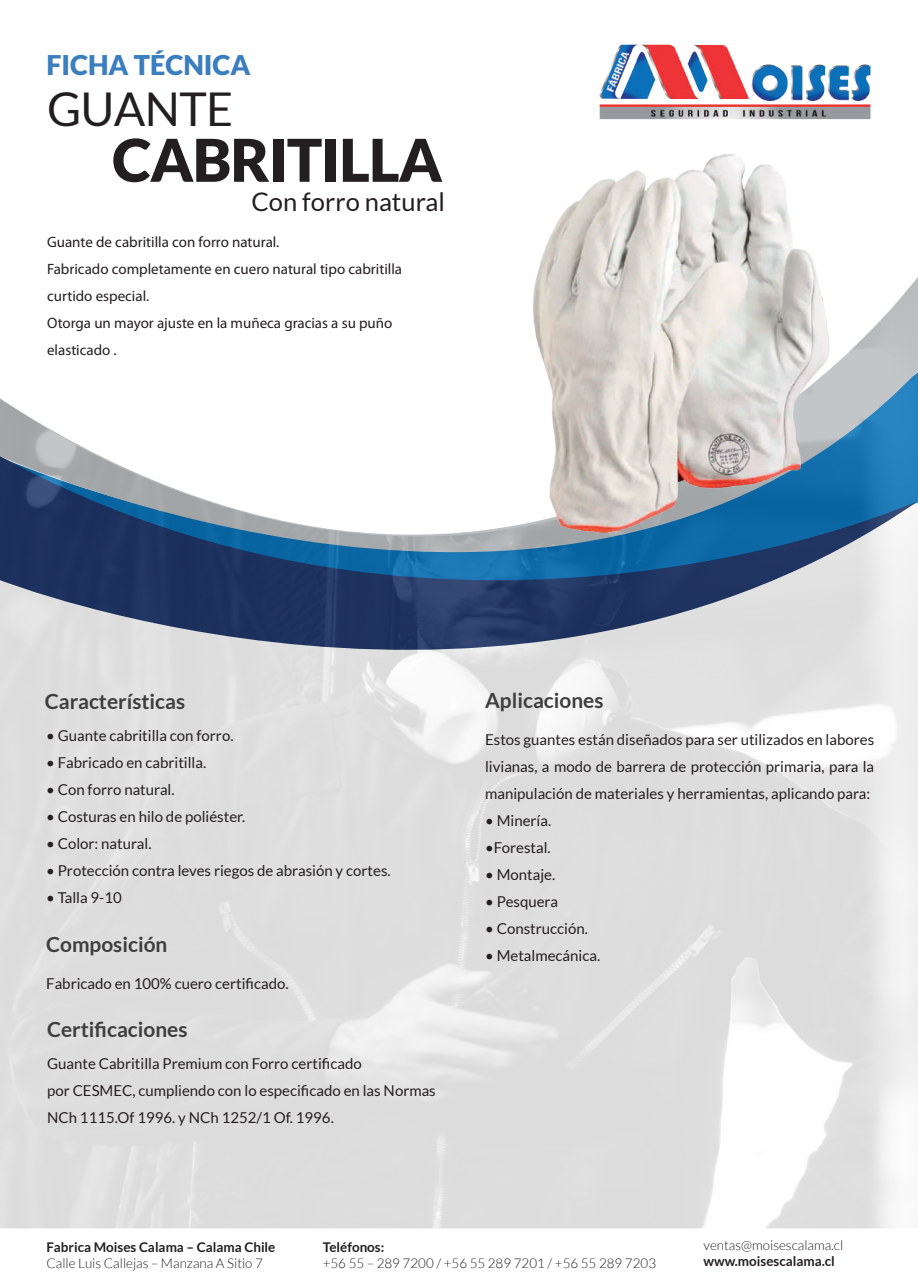
<style>
.page{position:relative;width:918px;height:1276px;background:#fff}
.page>*{position:absolute;margin:0;border:0;box-sizing:border-box;transform-origin:0 0}
.t1{font:900 58.95px "Lato";letter-spacing:-.015em;color:#231f20}
.t2{font:46.5px "Lato";letter-spacing:-.015em;color:#231f20}
.t3{font:900 27.15px "Lato";color:#3a7ebf}
.t4{font:25.5px "Lato";color:#231f20}
.t5{font:700 20.85px "Lato";color:#3e3e3f}
.t6{font:15px/27px "Lato";color:#231f20;text-align:justify}
.t7{font:15px/27px "Myriad Pro";color:#231f20}
.t8{font:300 13.35px "Lato";color:#231f20}
.t9{font:700 13.35px "Lato";color:#231f20}
</style>
<div class="page">
<img style="left:599px;top:44px;width:272px;height:69px">
<img style="left:0;top:398px;width:918px;height:830px">
<img style="left:440px;top:113px;width:478px;height:480px">
<h3 class="t3" style="left:46px;top:49px;width:206px">FICHA TÉCNICA</h3>
<h2 class="t2" style="left:47px;top:83px;width:188px">GUANTE</h2>
<h1 class="t1" style="left:112px;top:126px;width:332px">CABRITILLA</h1>
<h3 class="t4" style="left:251px;top:188px;width:195px">Con forro natural</h3>
<p class="t7" style="left:47px;top:229px;width:357px">Guante de cabritilla con forro natural.<br>Fabricado completamente en cuero natural tipo cabritilla curtido especial.<br>Otorga un mayor ajuste en la muñeca gracias a su puño elasticado .</p>
<h3 class="t5" style="left:45px;top:689px;width:142px">Características</h3>
<p class="t6" style="left:46px;top:722px;width:189px">• Guante cabritilla con forro.</p>
<p class="t6" style="left:46px;top:749px;width:162px">• Fabricado en cabritilla.</p>
<p class="t6" style="left:46px;top:776px;width:130px">• Con forro natural.</p>
<p class="t6" style="left:46px;top:803px;width:201px">• Costuras en hilo de poliéster.</p>
<p class="t6" style="left:46px;top:830px;width:107px">• Color: natural.</p>
<p class="t6" style="left:46px;top:857px;width:346px">• Protección contra leves riegos de abrasión y cortes.</p>
<p class="t6" style="left:46px;top:884px;width:77px">• Talla 9-10</p>
<h3 class="t5" style="left:46px;top:932px;width:123px">Composición</h3>
<p class="t6" style="left:46px;top:970px;width:244px">Fabricado en 100% cuero certificado.</p>
<h3 class="t5" style="left:47px;top:1017px;width:142px">Certificaciones</h3>
<p class="t6" style="left:47px;top:1050px;width:390px;text-align:left">Guante Cabritilla Premium con Forro certificado<br>por CESMEC, cumpliendo con lo especificado en las Normas<br>NCh 1115.Of 1996. y NCh 1252/1 Of. 1996.</p>
<h3 class="t5" style="left:485px;top:688px;width:120px">Aplicaciones</h3>
<p class="t6" style="left:485px;top:726px;width:391px">Estos guantes están diseñados para ser utilizados en labores livianas, a modo de barrera de protección primaria, para la manipulación de materiales y herramientas, aplicando para:</p>
<p class="t6" style="left:485px;top:807px;width:68px">• Minería.</p>
<p class="t6" style="left:485px;top:834px;width:67px">•Forestal.</p>
<p class="t6" style="left:485px;top:861px;width:72px">• Montaje.</p>
<p class="t6" style="left:485px;top:888px;width:74px">• Pesquera</p>
<p class="t6" style="left:485px;top:915px;width:104px">• Construcción.</p>
<p class="t6" style="left:485px;top:942px;width:117px">• Metalmecánica.</p>
<p class="t9" style="left:46px;top:1239px;width:231px">Fabrica Moises Calama – Calama Chile</p>
<p class="t8" style="left:46px;top:1255px;width:218px">Calle Luis Callejas – Manzana A Sitio 7</p>
<p class="t9" style="left:323px;top:1239px;width:63px">Teléfonos:</p>
<p class="t8" style="left:323px;top:1255px;width:335px">+56 55 – 289 7200 / +56 55 289 7201 / +56 55 289 7203</p>
<p class="t8" style="left:704px;top:1238px;width:141px">ventas@moisescalama.cl</p>
<p class="t9" style="left:704px;top:1253px;width:133px">www.moisescalama.cl</p>
</div>
